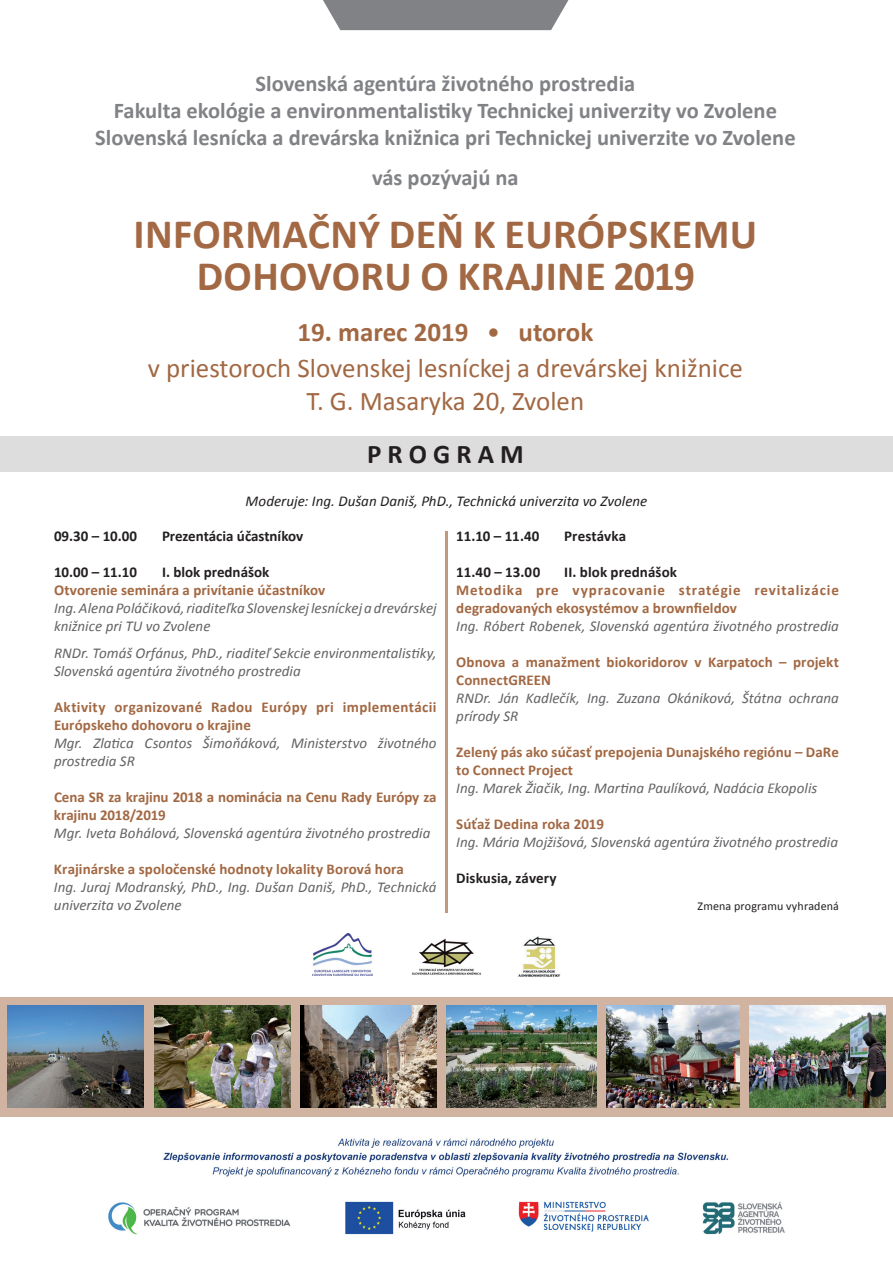
<style>
.page{position:relative;width:893px;height:1263px;background:#fff}
.page>*{position:absolute;margin:0;border:0;box-sizing:border-box;transform-origin:0 0}
.t1{font:700 42px/42px "Calibri";letter-spacing:.01em;color:#a26843;text-align:center}
.t2{font:27px/36.6px "Calibri";color:#a26843;text-align:center}
.t3{font:700 27px "Calibri";color:#231f20}
.t4{font:700 22.5px/27px "Calibri";color:#808285;text-align:center}
.t5{font:italic 15px/18px "Calibri";color:#636366}
.t6{font:700 15px/18px "Calibri";letter-spacing:.005em;color:#a26843}
.t7{font:700 15px "Calibri";color:#231f20}
.t8{font:700 15px/18px "Calibri";letter-spacing:.055em;color:#a26843}
.t9{font:700 15px/18px "Calibri";letter-spacing:.025em;color:#a26843}
.t10{font:italic 15px "Calibri";color:#231f20}
.t11{font:12px "Calibri";letter-spacing:.01em;color:#231f20}
.s1{color:#a36944}
.s2{font-weight:700}
</style>
<div class="page">
<div style="left:0;top:436px;width:893px;height:36px;background:#dedddd"></div>
<svg style="left:323px;top:0;width:245px;height:30px;background:#888a8d"></svg>
<div style="left:0;top:997px;width:893px;height:119px;background:#d0b3a1"></div>
<img style="left:313px;top:933px;width:60px;height:43px">
<img style="left:412px;top:938px;width:69px;height:37px">
<hr style="left:445px;top:531px;width:2px;height:381px;background:#c2997d">
<img style="left:518px;top:936px;width:42px;height:41px">
<img style="left:108px;top:1138px;width:677px;height:97px">
<img style="left:154px;top:1005px;width:137px;height:103px">
<img style="left:606px;top:1006px;width:134px;height:102px">
<img style="left:301px;top:1005px;width:135px;height:103px">
<img style="left:447px;top:1006px;width:149px;height:102px">
<img style="left:749px;top:1006px;width:136px;height:102px">
<img style="left:7px;top:1006px;width:136px;height:102px">
<h3 class="t4" style="left:95px;top:69px;width:702px">Slovenská agentúra životného prostredia<br>Fakulta ekológie a environmentalistiky Technickej univerzity vo Zvolene<br>Slovenská lesnícka a drevárska knižnica pri Technickej univerzite vo Zvolene</h3>
<h3 class="t4" style="left:372px;top:163px;width:148px">vás pozývajú na</h3>
<h1 class="t1" style="left:134px;top:211px;width:625px"><span class="s1">Informačný</span> deň k Európskemu dohovoru o <span class="s1">krajine 2019</span></h1>
<h2 class="t2" style="left:148px;top:312px;width:597px"><span class="s2">19. marec 2019</span> • <span class="s2">utorok<br></span>v priestoroch Slovenskej lesníckej a drevárskej knižnice</h2>
<h2 class="t2" style="left:307px;top:381px;width:279px">T. G. Masaryka 20, Zvolen</h2>
<h2 class="t3" style="left:367px;top:437px;width:155px">PRO G RAM</h2>
<p class="t10" style="left:246px;top:492px;width:403px">Moderuje: Ing. Dušan Daniš, PhD., Technická univerzita vo Zvolene</p>
<p class="t7" style="left:54px;top:527px;width:251px">09.30 – 10.00 Prezentácia účastníkov</p>
<p class="t7" style="left:54px;top:563px;width:85px">10.00 – 11.10</p>
<p class="t7" style="left:162px;top:563px;width:109px">I. blok prednášok</p>
<p class="t6" style="left:54px;top:580px;width:273px">Otvorenie seminára a privítanie účastníkov</p>
<p class="t5" style="left:54px;top:598px;width:384px">Ing. Alena Poláčiková, riaditeľka Slovenskej lesníckej a drevárskej knižnice pri TU vo Zvolene</p>
<p class="t5" style="left:54px;top:643px;width:384px">RNDr. Tomáš Orfánus, PhD., riaditeľ Sekcie environmentalistiky,<br>Slovenská agentúra životného prostredia</p>
<p class="t9" style="left:54px;top:697px;width:384px">Aktivity organizované Radou Európy pri implementácii<br>Európskeho dohovoru o krajine</p>
<p class="t5" style="left:54px;top:733px;width:384px">Mgr. Zlatica Csontos Šimoňáková, Ministerstvo životného prostredia SR</p>
<p class="t6" style="left:54px;top:787px;width:384px">Cena SR za krajinu 2018 a nominácia na Cenu Rady Európy za krajinu 2018/2019</p>
<p class="t5" style="left:54px;top:823px;width:378px">Mgr. Iveta Bohálová, Slovenská agentúra životného prostredia</p>
<p class="t6" style="left:54px;top:859px;width:352px">Krajinárske a spoločenské hodnoty lokality Borová hora</p>
<p class="t5" style="left:54px;top:877px;width:384px">Ing. Juraj Modranský, PhD., Ing. Dušan Daniš, PhD., Technická univerzita vo Zvolene</p>
<p class="t7" style="left:456px;top:527px;width:171px">11.10 – 11.40 Prestávka</p>
<p class="t7" style="left:456px;top:563px;width:85px">11.40 – 13.00</p>
<p class="t7" style="left:564px;top:563px;width:114px">II. blok prednášok</p>
<p class="t8" style="left:456px;top:580px;width:384px">Metodika pre vypracovanie stratégie revitalizácie degradovaných ekosystémov a brownfieldov</p>
<p class="t5" style="left:456px;top:616px;width:384px">Ing. Róbert Robenek, Slovenská agentúra životného prostredia</p>
<p class="t6" style="left:456px;top:652px;width:384px">Obnova a manažment biokoridorov v Karpatoch – projekt<br>ConnectGREEN</p>
<p class="t5" style="left:456px;top:688px;width:384px">RNDr. Ján Kadlečík, Ing. Zuzana Okániková, Štátna ochrana prírody SR</p>
<p class="t6" style="left:456px;top:742px;width:384px">Zelený pás ako súčasť prepojenia Dunajského regiónu – DaRe to Connect Project</p>
<p class="t5" style="left:456px;top:778px;width:362px">Ing. Marek Žiačik, Ing. Martina Paulíková, Nadácia Ekopolis</p>
<p class="t6" style="left:456px;top:814px;width:149px">Súťaž Dedina roka 2019</p>
<p class="t5" style="left:456px;top:832px;width:383px">Ing. Mária Mojžišová, Slovenská agentúra životného prostredia</p>
<p class="t7" style="left:456px;top:869px;width:102px">Diskusia, závery</p>
<p class="t11" style="left:698px;top:899px;width:143px">Zmena programu vyhradená</p>
</div>
